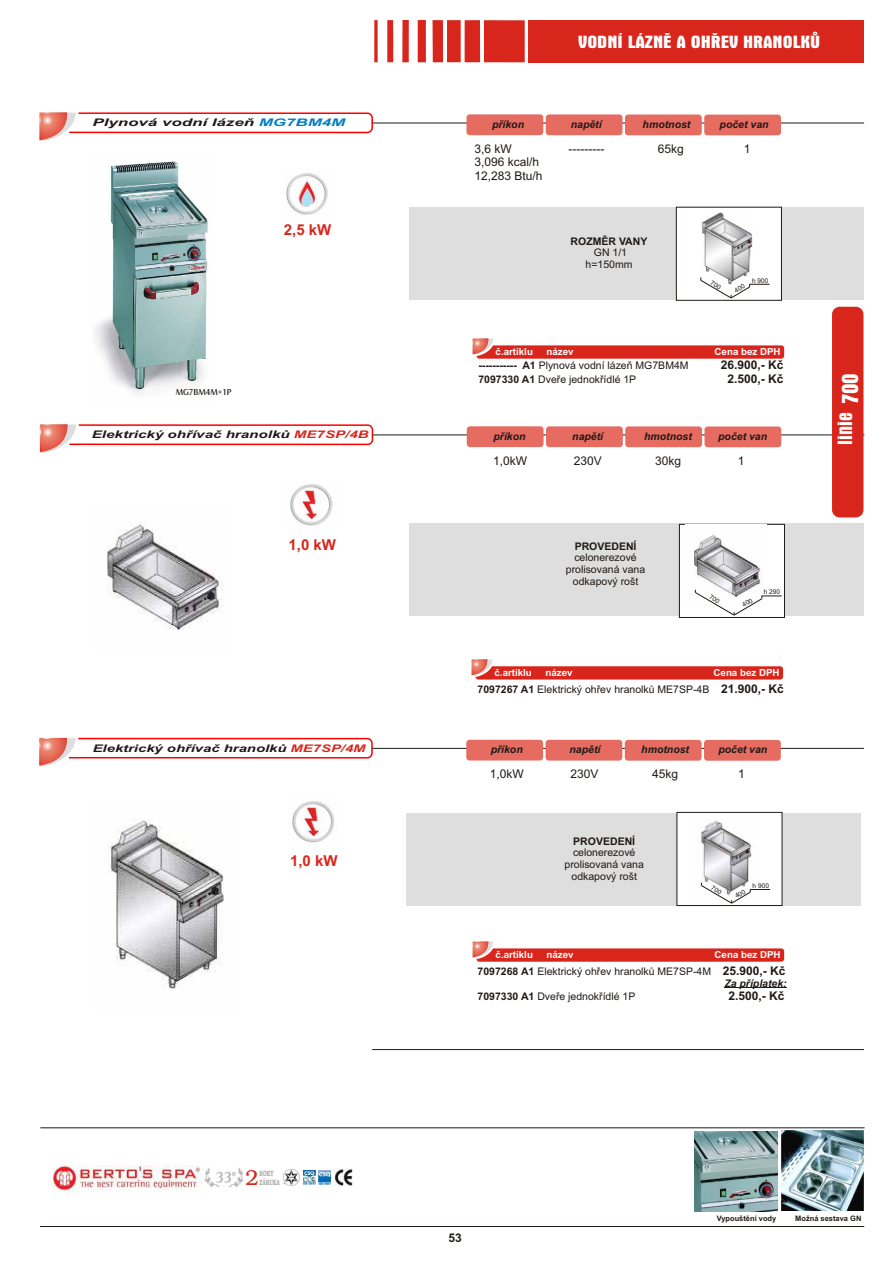
<style>
.page{position:relative;width:893px;height:1263px;background:#fff}
.page>*{position:absolute;margin:0;border:0;box-sizing:border-box;transform-origin:0 0}
.t1{font:21.45px "Brooklyn";color:#d9261c}
.t2{font:700 condensed 21px "Aurora BT";color:#fff}
.t3{font:700 condensed 18px "Aurora BT";color:#fff;scale:1.21 1}
.t4{font:700 15px "Arial";color:#d9261c}
.t5{font:12px/13.4px "Arial";color:#1f1a17}
.t6{font:700 12px "Arial";color:#1f1a17}
.t7{font:10.5px/11.7px "Arial";color:#1f1a17;text-align:center}
.t8{font:italic 700 10.5px "Arial";color:#1f1a17}
.t9{font:italic 700 10.5px "Arial";color:#1f1a17;scale:1.44 1}
.t10{font:italic 700 10.5px "Arial";color:#1f1a17;scale:1.41 1}
.t11{font:700 10.5px "Arial";color:#1f1a17}
.t12{font:italic 700 10.5px "Arial";color:#1f1a17;scale:1.61 1}
.t13{font:700 9.75px "Arial";color:#fff}
.t14{font:9px "Castle T";color:#1f1a17}
.t15{font:700 7.65px/8.9px "Brooklyn";color:#aba8a8;scale:.61 1}
.t16{font:700 7.5px "Arial";color:#1f1a17}
.t17{font:6.6px "Arial";letter-spacing:-.01em;color:#1f1a17}
.s1{color:#007dc2}
.s2{font-weight:700}
.s3{color:#d9261c}
.s4{font-size:24px}
.s5{font-weight:700;font-size:12px}
.s6{font-weight:700;font-style:italic}
</style>
<div class="page">
<hr style="left:372px;top:123px;width:492px;height:1px;background:#1f1a17">
<svg style="left:40px;top:112px;width:334px;height:29px"></svg>
<div style="left:466px;top:114px;width:77px;height:21px;background:#e66b61;border-radius:3px"></div>
<div style="left:546px;top:114px;width:76px;height:21px;background:#e66b61;border-radius:3px"></div>
<div style="left:625px;top:115px;width:77px;height:20px;background:#e66b61;border-radius:3px"></div>
<div style="left:704px;top:115px;width:77px;height:20px;background:#e66b61;border-radius:3px"></div>
<hr style="left:373px;top:434px;width:491px;height:1px;background:#1f1a17">
<svg style="left:40px;top:424px;width:334px;height:29px"></svg>
<div style="left:467px;top:426px;width:77px;height:21px;background:#e66b61;border-radius:3px"></div>
<div style="left:546px;top:426px;width:77px;height:21px;background:#e66b61;border-radius:3px"></div>
<div style="left:625px;top:426px;width:77px;height:21px;background:#e66b61;border-radius:3px"></div>
<div style="left:704px;top:426px;width:77px;height:21px;background:#e66b61;border-radius:3px"></div>
<hr style="left:372px;top:748px;width:492px;height:1px;background:#1f1a17">
<svg style="left:39px;top:737px;width:334px;height:30px"></svg>
<div style="left:466px;top:740px;width:77px;height:20px;background:#e66b61;border-radius:3px"></div>
<div style="left:546px;top:740px;width:76px;height:20px;background:#e66b61;border-radius:3px"></div>
<div style="left:625px;top:740px;width:77px;height:21px;background:#e66b61;border-radius:3px"></div>
<div style="left:704px;top:740px;width:77px;height:21px;background:#e66b61;border-radius:3px"></div>
<div style="left:832px;top:307px;width:31px;height:210px;background:#d9261c;border-radius:8px"></div>
<div style="left:475px;top:666px;width:308px;height:13px;background:#d9261c;border-radius:3px"></div>
<svg style="left:472px;top:659px;width:21px;height:18px"></svg>
<div style="left:476px;top:948px;width:308px;height:14px;background:#d9261c;border-radius:3px"></div>
<svg style="left:473px;top:941px;width:21px;height:18px"></svg>
<div style="left:476px;top:345px;width:308px;height:14px;background:#d9261c;border-radius:3px"></div>
<svg style="left:473px;top:339px;width:21px;height:17px"></svg>
<svg style="left:374px;top:20px;width:151px;height:42px"></svg>
<div style="left:528px;top:20px;width:336px;height:42px;background:#d9261c"></div>
<div style="left:409px;top:207px;width:454px;height:92px;background:#dedede"></div>
<div style="left:410px;top:523px;width:454px;height:92px;background:#dedede"></div>
<div style="left:406px;top:813px;width:455px;height:93px;background:#dedede"></div>
<hr style="left:40px;top:1226px;width:824px;height:1px;background:#1f1a17">
<img style="left:782px;top:1131px;width:81px;height:79px">
<img style="left:694px;top:1131px;width:83px;height:80px">
<img style="left:286px;top:173px;width:42px;height:42px">
<hr style="left:724px;top:987px;width:63px;height:1px;background:#1f1a17">
<img style="left:290px;top:484px;width:43px;height:42px">
<img style="left:292px;top:801px;width:43px;height:42px">
<img style="left:108px;top:819px;width:116px;height:170px">
<img style="left:107px;top:522px;width:116px;height:108px">
<img style="left:334px;top:1168px;width:19px;height:18px">
<img style="left:319px;top:1170px;width:12px;height:15px">
<img style="left:303px;top:1170px;width:12px;height:14px">
<img style="left:283px;top:1169px;width:17px;height:16px">
<img style="left:53px;top:1165px;width:148px;height:27px">
<img style="left:204px;top:1168px;width:40px;height:20px">
<hr style="left:40px;top:1127px;width:825px;height:1px;background:#1f1a17">
<hr style="left:372px;top:1049px;width:492px;height:1px;background:#1f1a17">
<img style="left:95px;top:161px;width:113px;height:232px">
<svg style="left:676px;top:206px;width:106px;height:95px;background:#e4e4e4"></svg>
<svg style="left:679px;top:524px;width:106px;height:94px;background:#e0dfe0"></svg>
<svg style="left:676px;top:812px;width:107px;height:94px;background:#e1e0e1"></svg>
<h3 class="t3" style="left:578px;top:35px;width:202px">VODNÍ LÁZNÌ A OHØEV HRANOLKÙ</h3>
<p class="t12" style="left:92px;top:118px;width:159px">Plynová vodní lázeò <span class="s1">MG7BM4M</span></p>
<h3 class="t4" style="left:284px;top:224px;width:49px">2,5 kW</h3>
<p class="t14" style="left:176px;top:388px;width:57px">MG7BM4M+1P</p>
<p class="t8" style="left:492px;top:121px;width:34px">pøíkon</p>
<p class="t8" style="left:571px;top:121px;width:32px">napìtí</p>
<p class="t8" style="left:643px;top:121px;width:49px">hmotnost</p>
<p class="t8" style="left:720px;top:121px;width:51px">poèet van</p>
<p class="t5" style="left:474px;top:143px;width:39px">3,6 kW</p>
<p class="t5" style="left:569px;top:143px;width:37px">---------</p>
<p class="t5" style="left:658px;top:143px;width:28px">65kg</p>
<p class="t5" style="left:744px;top:143px;width:8px">1</p>
<p class="t5" style="left:474px;top:157px;width:70px">3,096 kcal/h<br>12,283 Btu/h</p>
<p class="t11" style="left:571px;top:237px;width:78px">ROZMÌR VANY</p>
<p class="t7" style="left:585px;top:248px;width:48px">GN 1/1 h=150mm</p>
<p class="t17" style="left:752px;top:278px;width:18px">h 900</p>
<p class="t13" style="left:496px;top:348px;width:39px">è.artiklu</p>
<p class="t13" style="left:546px;top:348px;width:29px">název</p>
<p class="t13" style="left:715px;top:348px;width:68px">Cena bez DPH</p>
<p class="t7" style="left:478px;top:361px;width:212px"><span class="s2">----------- A1</span> Plynová vodní lázeò MG7BM4M</p>
<p class="t6" style="left:721px;top:361px;width:64px">26.900,- Kè</p>
<p class="t7" style="left:478px;top:374px;width:159px"><span class="s2">7097330 A1</span> Dveøe jednokøídlé 1P</p>
<p class="t6" style="left:727px;top:374px;width:58px">2.500,- Kè</p>
<p class="t9" style="left:92px;top:430px;width:194px">Elektrický ohøívaè hranolkù <span class="s3">ME7SP/4B</span></p>
<p class="t8" style="left:493px;top:432px;width:34px">pøíkon</p>
<p class="t8" style="left:572px;top:432px;width:32px">napìtí</p>
<p class="t8" style="left:644px;top:432px;width:49px">hmotnost</p>
<p class="t8" style="left:718px;top:432px;width:51px">poèet van</p>
<p class="t5" style="left:493px;top:455px;width:36px">1,0kW</p>
<p class="t5" style="left:574px;top:455px;width:30px">230V</p>
<p class="t5" style="left:655px;top:455px;width:28px">30kg</p>
<p class="t5" style="left:738px;top:455px;width:8px">1</p>
<h2 class="t2" style="left:836px;top:445px;width:73px;rotate:-90deg">linie <span class="s4">700</span></h2>
<h3 class="t4" style="left:289px;top:539px;width:49px">1,0 kW</h3>
<p class="t11" style="left:575px;top:542px;width:63px">PROVEDENÍ</p>
<p class="t7" style="left:566px;top:553px;width:81px">celonerezové prolisovaná vana odkapový rošt</p>
<p class="t17" style="left:764px;top:590px;width:18px">h 290</p>
<p class="t13" style="left:494px;top:669px;width:39px">è.artiklu</p>
<p class="t13" style="left:545px;top:669px;width:29px">název</p>
<p class="t13" style="left:713px;top:669px;width:68px">Cena bez DPH</p>
<p class="t7" style="left:478px;top:684px;width:308px"><span class="s2">7097267 A1</span> Elektrický ohøev hranolkù ME7SP-4B <span class="s5">21.900,- Kè</span></p>
<p class="t10" style="left:93px;top:744px;width:195px">Elektrický ohøívaè hranolkù <span class="s3">ME7SP/4M</span></p>
<p class="t8" style="left:491px;top:745px;width:34px">pøíkon</p>
<p class="t8" style="left:569px;top:745px;width:32px">napìtí</p>
<p class="t8" style="left:641px;top:745px;width:49px">hmotnost</p>
<p class="t8" style="left:718px;top:745px;width:51px">poèet van</p>
<p class="t5" style="left:490px;top:768px;width:36px">1,0kW</p>
<p class="t5" style="left:571px;top:768px;width:30px">230V</p>
<p class="t5" style="left:652px;top:768px;width:28px">45kg</p>
<p class="t5" style="left:738px;top:768px;width:8px">1</p>
<h3 class="t4" style="left:290px;top:855px;width:49px">1,0 kW</h3>
<p class="t11" style="left:573px;top:837px;width:63px">PROVEDENÍ</p>
<p class="t7" style="left:565px;top:848px;width:81px">celonerezové prolisovaná vana odkapový rošt</p>
<p class="t17" style="left:753px;top:884px;width:18px">h 900</p>
<p class="t13" style="left:496px;top:951px;width:39px">è.artiklu</p>
<p class="t13" style="left:546px;top:951px;width:29px">název</p>
<p class="t13" style="left:715px;top:951px;width:68px">Cena bez DPH</p>
<p class="t7" style="left:478px;top:966px;width:311px;text-align:right"><span class="s2">7097268 A1</span> Elektrický ohøev hranolkù ME7SP-4M <span class="s5">25.900,- Kè<br></span><span class="s6">Za pøíplatek:</span></p>
<p class="t7" style="left:478px;top:991px;width:159px"><span class="s2">7097330 A1</span> Dveøe jednokøídlé 1P</p>
<p class="t6" style="left:729px;top:991px;width:58px">2.500,- Kè</p>
<h1 class="t1" style="left:245px;top:1169px;width:15px">2</h1>
<p class="t15" style="left:260px;top:1169px;width:35px">ROKY<br>ZÁRUKA</p>
<p class="t6" style="left:448px;top:1233px;width:15px">53</p>
<p class="t16" style="left:717px;top:1215px;width:61px">Vypouštìní vody</p>
<p class="t16" style="left:795px;top:1215px;width:68px">Možná sestava GN</p>
</div>
